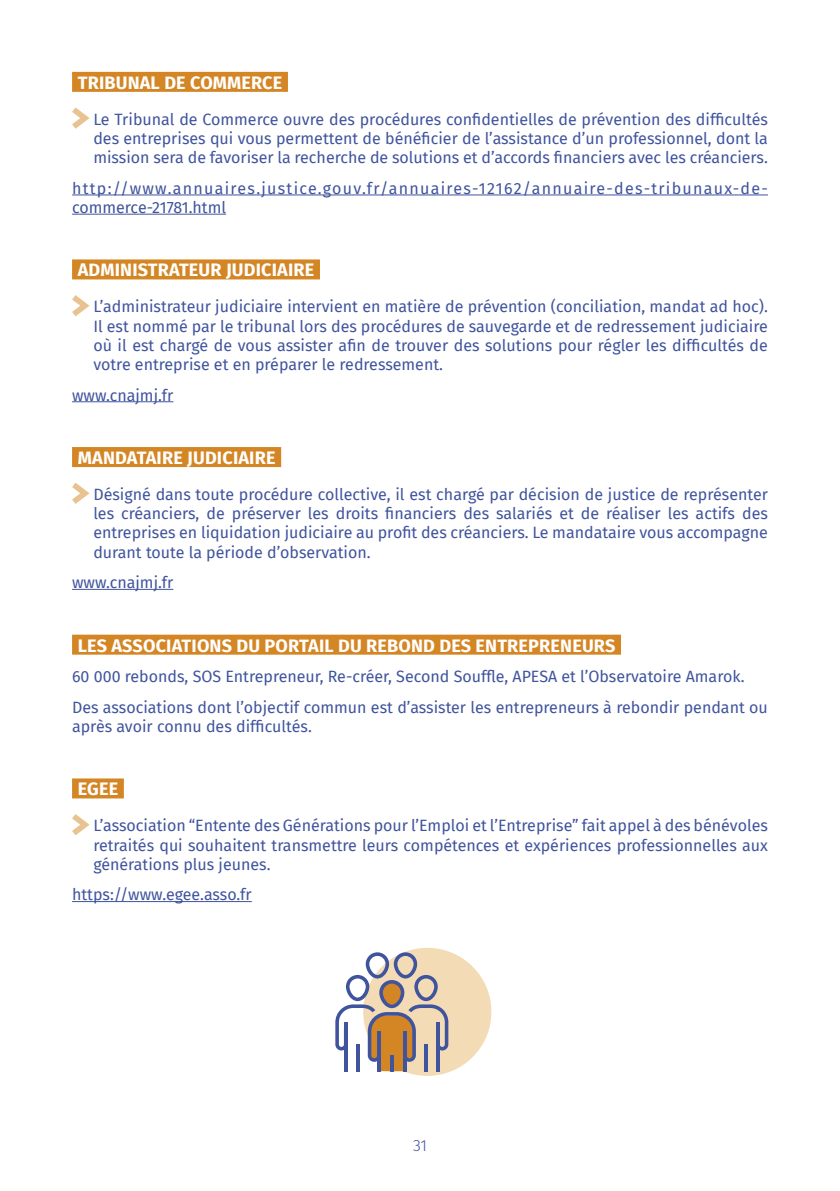
<style>
.page{position:relative;width:840px;height:1191px;background:#fff}
.page>*{position:absolute;margin:0;border:0;box-sizing:border-box;transform-origin:0 0}
.t1{font:700 18px "Fira Sans";letter-spacing:.01em;color:#fff}
.t2{font:16px/19.2px "Fira Sans";color:#3f549d;text-align:justify}
.t3{font:16px/19.2px "Fira Sans";letter-spacing:.08em;color:#3f549d}
.t4{font:300 16px "Fira Sans";color:#3f549d}
</style>
<div class="page">
<div style="left:72px;top:72px;width:216px;height:20px;background:#d48625"></div>
<hr style="left:72px;top:194px;width:695px;height:1px;background:#3f549d">
<hr style="left:72px;top:214px;width:154px;height:1px;background:#3f549d">
<div style="left:72px;top:259px;width:248px;height:20px;background:#d48625"></div>
<hr style="left:72px;top:401px;width:101px;height:1px;background:#3f549d">
<div style="left:72px;top:447px;width:209px;height:20px;background:#d48625"></div>
<hr style="left:72px;top:589px;width:101px;height:1px;background:#3f549d">
<div style="left:72px;top:634px;width:548px;height:20px;background:#d48625"></div>
<div style="left:72px;top:778px;width:52px;height:20px;background:#d48625"></div>
<hr style="left:72px;top:901px;width:179px;height:1px;background:#3f549d">
<svg style="left:72px;top:107px;width:17px;height:22px"></svg>
<svg style="left:72px;top:295px;width:17px;height:21px"></svg>
<svg style="left:72px;top:482px;width:17px;height:22px"></svg>
<svg style="left:72px;top:814px;width:17px;height:21px"></svg>
<div style="left:363px;top:947px;width:128px;height:128px;background:#f3dbb5;border-radius:50%"></div>
<svg style="left:335px;top:952px;width:113px;height:119px"></svg>
<hr style="left:424px;top:1044px;width:3px;height:27px;background:#3f549d">
<hr style="left:436px;top:1022px;width:3px;height:49px;background:#3f549d">
<p class="t1" style="left:78px;top:67px;width:206px">TRIBUNAL DE COMMERCE</p>
<p class="t2" style="left:93px;top:109px;width:675px">Le Tribunal de Commerce ouvre des procédures confidentielles de prévention des difficultés des entreprises qui vous permettent de bénéficier de l’assistance d’un professionnel, dont la mission sera de favoriser la recherche de solutions et d’accords financiers avec les créanciers.</p>
<p class="t3" style="left:72px;top:178px;width:697px">http://www.annuaires.justice.gouv.fr/annuaires-12162/annuaire-des-tribunaux-de&shy;commerce-21781.html</p>
<p class="t1" style="left:78px;top:255px;width:238px">ADMINISTRATEUR JUDICIAIRE</p>
<p class="t2" style="left:93px;top:297px;width:675px">L’administrateur judiciaire intervient en matière de prévention (conciliation, mandat ad hoc).<br>Il est nommé par le tribunal lors des procédures de sauvegarde et de redressement judiciaire où il est chargé de vous assister afin de trouver des solutions pour régler les difficultés de votre entreprise et en préparer le redressement.</p>
<p class="t2" style="left:72px;top:385px;width:103px">www.cnajmj.fr</p>
<p class="t1" style="left:78px;top:442px;width:199px">MANDATAIRE JUDICIAIRE</p>
<p class="t2" style="left:93px;top:484px;width:675px">Désigné dans toute procédure collective, il est chargé par décision de justice de représenter les créanciers, de préserver les droits financiers des salariés et de réaliser les actifs des entreprises en liquidation judiciaire au profit des créanciers. Le mandataire vous accompagne durant toute la période d’observation.</p>
<p class="t2" style="left:72px;top:572px;width:103px">www.cnajmj.fr</p>
<p class="t1" style="left:78px;top:630px;width:538px">LES ASSOCIATIONS DU PORTAIL DU REBOND DES ENTREPRENEURS</p>
<p class="t2" style="left:72px;top:661px;width:697px;line-height:30.6px">60 000 rebonds, SOS Entrepreneur, Re-créer, Second Souffle, APESA et l’Observatoire Amarok.<br>Des associations dont l’objectif commun est d’assister les entrepreneurs à rebondir pendant ou</p>
<p class="t2" style="left:72px;top:716px;width:241px">après avoir connu des difficultés.</p>
<p class="t1" style="left:78px;top:774px;width:42px">EGEE</p>
<p class="t2" style="left:93px;top:815px;width:675px">L’association “Entente des Générations pour l’Emploi et l’Entreprise” fait appel à des bénévoles retraités qui souhaitent transmettre leurs compétences et expériences professionnelles aux générations plus jeunes.</p>
<p class="t2" style="left:72px;top:884px;width:181px">https://www.egee.asso.fr</p>
<p class="t4" style="left:413px;top:1134px;width:15px">31</p>
</div>
